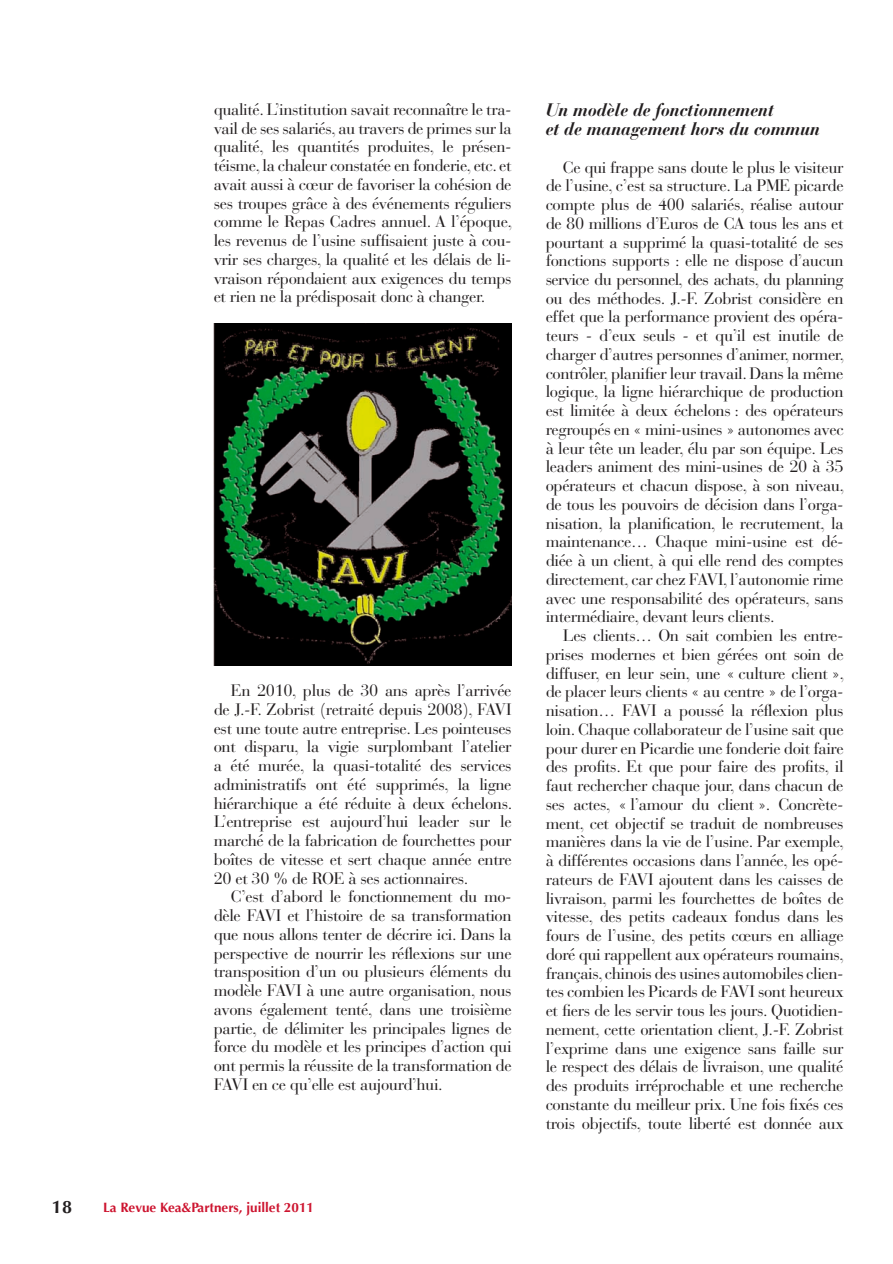
<style>
.page{position:relative;width:893px;height:1264px;background:#fff}
.page>*{position:absolute;margin:0;border:0;box-sizing:border-box;transform-origin:0 0}
.t1{font:italic 700 18px/18.8px "Bauer Bodoni Std";letter-spacing:-.01em;color:#231f20}
.t2{font:700 18px "Optima";color:#231f20}
.t3{font:16.5px/18.8px "Bauer Bodoni Std";letter-spacing:-.025em;color:#231f20;text-align:justify}
.t4{font:700 13.5px "Optima";color:#cd142f}
</style>
<div class="page">
<img style="left:214px;top:323px;width:297px;height:342px">
<p class="t3" style="left:214px;top:100px;width:300px">qualité. L’institution savait reconnaître le tra&shy;vail de ses salariés, au travers de primes sur la qualité, les quantités produites, le présen&shy;téisme, la chaleur constatée en fonderie, etc. et avait aussi à cœur de favoriser la cohésion de ses troupes grâce à des événements réguliers comme le Repas Cadres annuel. A l’époque, les revenus de l’usine suffisaient juste à cou&shy;vrir ses charges, la qualité et les délais de li&shy;vraison répondaient aux exigences du temps et rien ne la prédisposait donc à changer.</p>
<p class="t3" style="left:214px;top:681px;width:300px;text-indent:17px">En 2010, plus de 30 ans après l’arrivée de J.-F. Zobrist (retraité depuis 2008), FAVI est une toute autre entreprise. Les pointeuses ont disparu, la vigie surplombant l’atelier a été murée, la quasi-totalité des services administratifs ont été supprimés, la ligne hiérarchique a été réduite à deux échelons.<br>L’entreprise est aujourd’hui leader sur le marché de la fabrication de fourchettes pour boîtes de vitesse et sert chaque année entre 20 et 30 % de ROE à ses actionnaires.</p>
<p class="t3" style="left:214px;top:887px;width:299px;text-indent:17px">C’est d’abord le fonctionnement du mo&shy;dèle FAVI et l’histoire de sa transformation que nous allons tenter de décrire ici. Dans la perspective de nourrir les réflexions sur une transposition d’un ou plusieurs éléments du modèle FAVI à une autre organisation, nous avons également tenté, dans une troisième partie, de délimiter les principales lignes de force du modèle et les principes d’action qui ont permis la réussite de la transformation de FAVI en ce qu’elle est aujourd’hui.</p>
<p class="t2" style="left:52px;top:1196px;width:22px">18</p>
<p class="t4" style="left:103px;top:1199px;width:212px">La Revue Kea&amp;Partners, juillet 2011</p>
<p class="t1" style="left:545px;top:101px;width:276px">Un modèle de fonctionnement<br>et de management hors du commun</p>
<p class="t3" style="left:545px;top:158px;width:300px;text-indent:17px">Ce qui frappe sans doute le plus le visiteur de l’usine, c’est sa structure. La PME picarde compte plus de 400 salariés, réalise autour de 80 millions d’Euros de CA tous les ans et pourtant a supprimé la quasi-totalité de ses fonctions supports : elle ne dispose d’aucun service du personnel, des achats, du planning ou des méthodes. J.-F. Zobrist considère en effet que la performance provient des opéra&shy;teurs - d’eux seuls - et qu’il est inutile de charger d’autres personnes d’animer, normer, contrôler, planifier leur travail. Dans la même logique, la ligne hiérarchique de production est limitée à deux échelons : des opérateurs regroupés en « mini-usines » autonomes avec à leur tête un leader, élu par son équipe. Les leaders animent des mini-usines de 20 à 35 opérateurs et chacun dispose, à son niveau, de tous les pouvoirs de décision dans l’orga&shy;nisation, la planification, le recrutement, la maintenance… Chaque mini-usine est dé&shy;diée à un client, à qui elle rend des comptes directement, car chez FAVI, l’autonomie rime avec une responsabilité des opérateurs, sans intermédiaire, devant leurs clients.</p>
<p class="t3" style="left:545px;top:626px;width:300px;text-indent:17px">Les clients… On sait combien les entre&shy;prises modernes et bien gérées ont soin de diffuser, en leur sein, une « culture client », de placer leurs clients « au centre » de l’orga&shy;nisation… FAVI a poussé la réflexion plus loin. Chaque collaborateur de l’usine sait que pour durer en Picardie une fonderie doit faire des profits. Et que pour faire des profits, il faut rechercher chaque jour, dans chacun de ses actes, « l’amour du client ». Concrète&shy;ment, cet objectif se traduit de nombreuses manières dans la vie de l’usine. Par exemple, à différentes occasions dans l’année, les opé&shy;rateurs de FAVI ajoutent dans les caisses de livraison, parmi les fourchettes de boîtes de vitesse, des petits cadeaux fondus dans les fours de l’usine, des petits cœurs en alliage doré qui rappellent aux opérateurs roumains, français, chinois des usines automobiles clien&shy;tes combien les Picards de FAVI sont heureux et fiers de les servir tous les jours. Quotidien&shy;nement, cette orientation client, J.-F. Zobrist l’exprime dans une exigence sans faille sur le respect des délais de livraison, une qualité des produits irréprochable et une recherche constante du meilleur prix. Une fois fixés ces trois objectifs, toute liberté est donnée aux</p>
</div>
